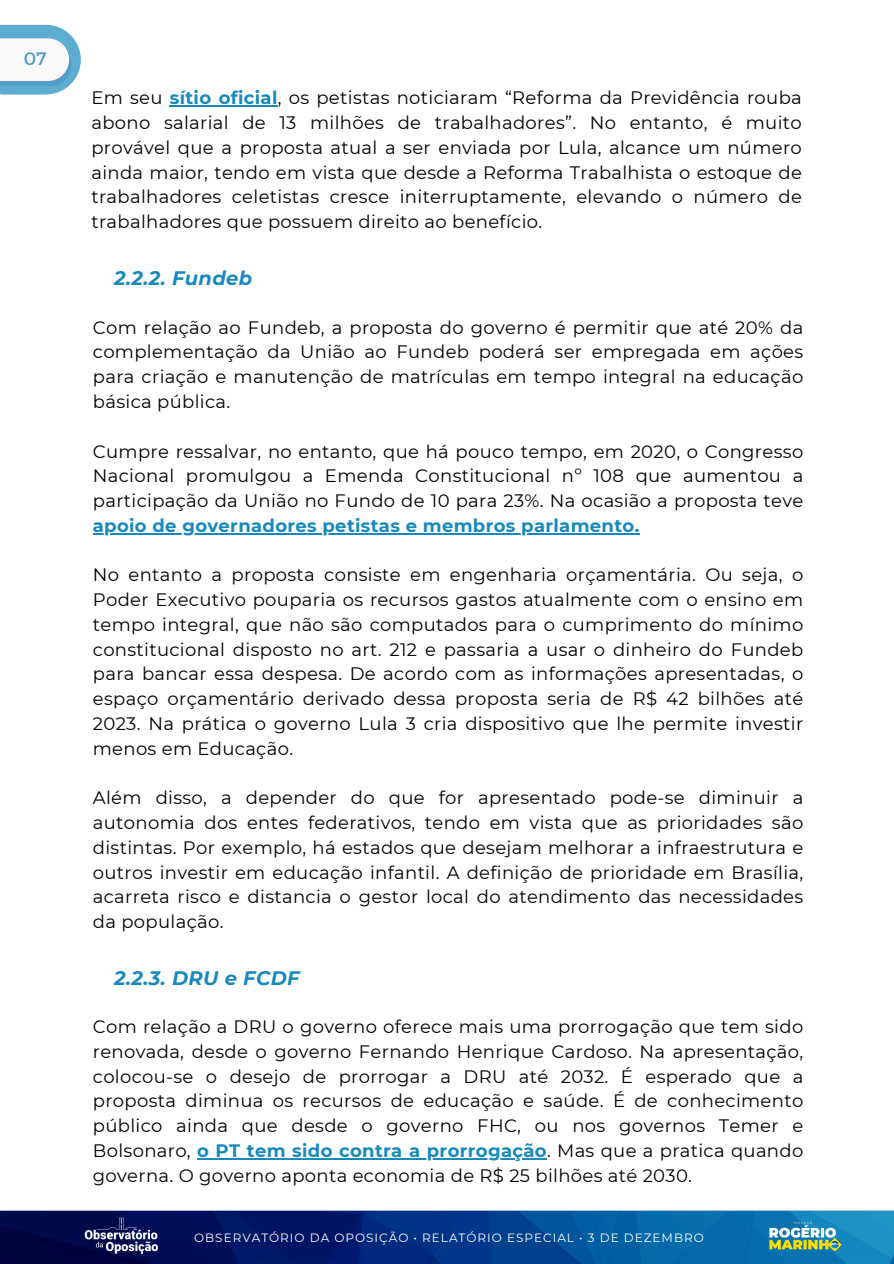
<style>
.page{position:relative;width:894px;height:1264px;background:#fff}
.page>*{position:absolute;margin:0;border:0;box-sizing:border-box;transform-origin:0 0}
.t1{font:italic 700 19.5px "Montserrat";letter-spacing:.02em;color:#1789bf}
.t2{font:18px/24.8px "Montserrat";letter-spacing:.02em;color:#000;text-align:justify}
.t3{font:700 18px "Montserrat";letter-spacing:.02em;color:#1789bf}
.t4{font:18px "Montserrat";color:#0972af}
.t5{font:12px "Montserrat";letter-spacing:.085em;color:#fff}
.s1{font-weight:700;color:#1789bf}
</style>
<div class="page">
<img style="left:0;top:1210px;width:893px;height:53px">
<svg style="left:765px;top:1214px;width:58px;height:44px"></svg>
<img style="left:761px;top:1215px;width:84px;height:42px">
<svg style="left:0;top:25px;width:81px;height:69px"></svg>
<hr style="left:93px;top:533px;width:546px;height:1px;background:#1789bf">
<hr style="left:197px;top:1158px;width:350px;height:1px;background:#1789bf">
<hr style="left:170px;top:105px;width:108px;height:1px;background:#1789bf">
<p class="t4" style="left:23px;top:47px;width:24px">07</p>
<p class="t2" style="left:91px;top:85px;width:711px">Em seu <span class="s1">sítio oficial</span>, os petistas noticiaram “Reforma da Previdência rouba abono salarial de 13 milhões de trabalhadores”. No entanto, é muito provável que a proposta atual a ser enviada por Lula, alcance um número ainda maior, tendo em vista que desde a Reforma Trabalhista o estoque de trabalhadores celetistas cresce initerruptamente, elevando o número de trabalhadores que possuem direito ao benefício.</p>
<h2 class="t1" style="left:114px;top:266px;width:140px">2.2.2. Fundeb</h2>
<p class="t2" style="left:93px;top:315px;width:711px">Com relação ao Fundeb, a proposta do governo é permitir que até 20% da complementação da União ao Fundeb poderá ser empregada em ações para criação e manutenção de matrículas em tempo integral na educação básica pública.</p>
<p class="t2" style="left:93px;top:438px;width:711px">Cumpre ressalvar, no entanto, que há pouco tempo, em 2020, o Congresso Nacional promulgou a Emenda Constitucional nº 108 que aumentou a participação da União no Fundo de 10 para 23%. Na ocasião a proposta teve</p>
<p class="t3" style="left:93px;top:514px;width:548px">apoio de governadores petistas e membros parlamento.</p>
<p class="t2" style="left:93px;top:562px;width:711px">No entanto a proposta consiste em engenharia orçamentária. Ou seja, o Poder Executivo pouparia os recursos gastos atualmente com o ensino em tempo integral, que não são computados para o cumprimento do mínimo</p>
<h2 class="t2" style="left:93px;top:636px;width:711px">constitucional disposto no art. 212 e passaria a usar o dinheiro do Fundeb para bancar essa despesa. De acordo com as informações apresentadas, o espaço orçamentário derivado dessa proposta seria de R$ 42 bilhões até 2023. Na prática o governo Lula 3 cria dispositivo que lhe permite investir menos em Educação.</h2>
<h2 class="t2" style="left:93px;top:785px;width:711px">Além disso, a depender do que for apresentado pode-se diminuir a autonomia dos entes federativos, tendo em vista que as prioridades são distintas. Por exemplo, há estados que desejam melhorar a infraestrutura e</h2>
<h2 class="t2" style="left:93px;top:859px;width:711px">outros investir em educação infantil. A definição de prioridade em Brasília, acarreta risco e distancia o gestor local do atendimento das necessidades da população.</h2>
<p class="t1" style="left:114px;top:965px;width:187px">2.2.3. DRU e FCDF</p>
<p class="t2" style="left:93px;top:1014px;width:711px">Com relação a DRU o governo oferece mais uma prorrogação que tem sido renovada, desde o governo Fernando Henrique Cardoso. Na apresentação, colocou-se o desejo de prorrogar a DRU até 2032. É esperado que a proposta diminua os recursos de educação e saúde. É de conhecimento público ainda que desde o governo FHC, ou nos governos Temer e Bolsonaro, <span class="s1">o PT tem sido contra a prorrogação</span>. Mas que a pratica quando</p>
<p class="t2" style="left:93px;top:1162px;width:600px">governa. O governo aponta economia de R$ 25 bilhões até 2030.</p>
<p class="t5" style="left:194px;top:1229px;width:511px">OBSERVATÓRIO DA OPOSIÇÃO • RELATÓRIO ESPECIAL • 3 DE DEZEMBRO</p>
</div>
